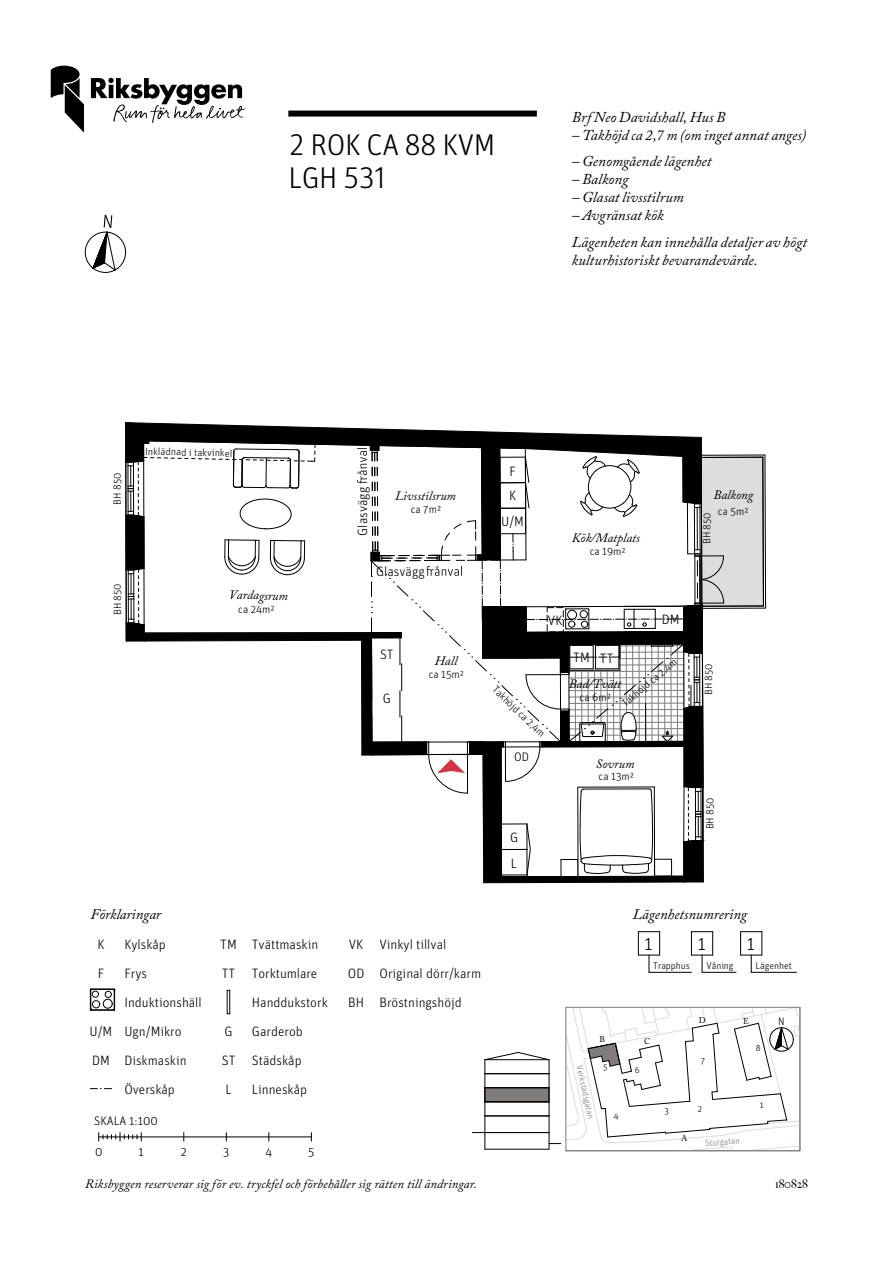
<style>
.page{position:relative;width:893px;height:1263px;background:#fff}
.page>*{position:absolute;margin:0;border:0;box-sizing:border-box;transform-origin:0 0}
.t1{font:300 30px/33px "Unit OTRB";letter-spacing:-.015em;color:#000}
.t2{font:300 18.6px "Unit OTRB";color:#000}
.t3{font:italic 15px/26.5px "Adobe Caslon Pro";letter-spacing:.005em;color:#000}
.t4{font:italic 14.55px "Adobe Caslon Pro";color:#000}
.t5{font:300 13.65px/29px "Unit OTRB";color:#000}
.t6{font:italic 12.9px "Adobe Caslon Pro";color:#000}
.t7{font:italic 12.75px "Adobe Caslon Pro";letter-spacing:.01em;color:#000}
.t8{font:300 12.3px "Unit OTRB";color:#000}
.t9{font:500 12px "Big Caslon";color:#000}
.t10{font:300 11.1px "Unit OTRB";color:#000}
.t11{font:300 10.8px "Unit OTRB";color:#000}
.t12{font:300 10.5px "Unit OTRB";color:#000}
.t13{font:300 9.9px "Unit OTRB";color:#000}
.t14{font:300 9px "Unit OTRB";color:#7f7c7a}
.t15{font:300 9px "Unit OTRB";color:#000}
.t16{font:8.4px "Adobe Caslon Pro";color:#000}
</style>
<div class="page">
<svg style="left:91px;top:78px;width:154px;height:45px"></svg>
<svg style="left:51px;top:66px;width:33px;height:67px"></svg>
<svg style="left:90px;top:989px;width:25px;height:22px"></svg>
<svg style="left:90px;top:1088px;width:22px;height:1px"></svg>
<svg style="left:226px;top:989px;width:4px;height:25px"></svg>
<svg style="left:227px;top:990px;width:4px;height:25px"></svg>
<hr style="left:99px;top:1137px;width:212px;height:1px;background:#000">
<svg style="left:98px;top:1133px;width:44px;height:8px"></svg>
<hr style="left:751px;top:972px;width:45px;height:1px;background:#000">
<svg style="left:740px;top:931px;width:23px;height:41px"></svg>
<hr style="left:702px;top:972px;width:34px;height:1px;background:#000">
<hr style="left:649px;top:972px;width:42px;height:1px;background:#000">
<svg style="left:691px;top:931px;width:22px;height:41px"></svg>
<svg style="left:638px;top:931px;width:22px;height:41px"></svg>
<svg style="left:472px;top:1007px;width:328px;height:144px"></svg>
<hr style="left:566px;top:1150px;width:234px;height:1px;background:#7f7c7a">
<hr style="left:800px;top:1007px;width:1px;height:144px;background:#7f7c7a">
<hr style="left:566px;top:1007px;width:234px;height:1px;background:#7f7c7a">
<hr style="left:566px;top:1007px;width:1px;height:144px;background:#7f7c7a">
<svg style="left:125px;top:422px;width:641px;height:461px"></svg>
<div style="left:57px;top:758px;width:179px;height:110px;background:#fff"></div>
<div style="left:288px;top:111px;width:249px;height:6px;background:#000"></div>
<svg style="left:85px;top:215px;width:41px;height:58px"></svg>
<h1 class="t1" style="left:288px;top:128px;width:208px">2 ROK CA 88 KVM<br>LGH 531</h1>
<p class="t3" style="left:572px;top:103px;width:155px">Brf Neo Davidshall, Hus B</p>
<p class="t3" style="left:572px;top:121px;width:236px">– Takhöjd ca 2,7 m (om inget annat anges)</p>
<p class="t3" style="left:572px;top:148px;width:141px">– Genomgående lägenhet</p>
<p class="t3" style="left:572px;top:166px;width:58px">– Balkong</p>
<p class="t3" style="left:572px;top:184px;width:113px">– Glasat livsstilrum</p>
<p class="t3" style="left:572px;top:202px;width:237px">– Avgränsat kök<br>Lägenheten kan innehålla detaljer av högt</p>
<p class="t3" style="left:572px;top:246px;width:187px">kulturhistoriskt bevarandevärde.</p>
<p class="t12" style="left:111px;top:505px;width:33px;rotate:-90deg">B H 058</p>
<p class="t12" style="left:145px;top:445px;width:89px;rotate:1deg">Inklädnad itakvinkel</p>
<p class="t12" style="left:111px;top:615px;width:33px;rotate:-90deg">B H 058</p>
<p class="t6" style="left:229px;top:587px;width:60px">Vardagsrum</p>
<p class="t10" style="left:238px;top:603px;width:38px">ca 24m²</p>
<p class="t5" style="left:348px;top:536px;width:50px;rotate:-90deg">Glasvägg</p>
<p class="t6" style="left:395px;top:488px;width:62px">Livsstilsrum</p>
<p class="t10" style="left:411px;top:503px;width:32px">ca 7m²</p>
<p class="t5" style="left:376px;top:557px;width:50px">Glasvägg</p>
<p class="t5" style="left:380px;top:640px;width:15px">ST</p>
<p class="t6" style="left:435px;top:653px;width:24px">Hall</p>
<p class="t5" style="left:383px;top:683px;width:10px">G</p>
<p class="t10" style="left:429px;top:667px;width:37px">ca 15m²</p>
<p class="t5" style="left:509px;top:459px;width:9px;line-height:24.5px">F<br>K</p>
<p class="t5" style="left:501px;top:507px;width:24px">U/M</p>
<p class="t6" style="left:572px;top:530px;width:70px">Kök/Matplats</p>
<p class="t10" style="left:590px;top:545px;width:37px">ca 19m²</p>
<p class="t5" style="left:548px;top:605px;width:16px">VK</p>
<p class="t5" style="left:662px;top:605px;width:19px">DM</p>
<p class="t12" style="left:499px;top:683px;width:70px;rotate:44deg">Takhöjd ca 2,4m</p>
<p class="t8" style="left:514px;top:749px;width:16px">OD</p>
<p class="t5" style="left:510px;top:823px;width:10px">G</p>
<p class="t5" style="left:511px;top:848px;width:8px">L</p>
<p class="t5" style="left:573px;top:643px;width:42px">TM TT</p>
<p class="t12" style="left:619px;top:699px;width:70px;rotate:-40deg">Takhöjd ca 2,4m</p>
<p class="t6" style="left:569px;top:676px;width:54px">Bad/Tvätt</p>
<p class="t10" style="left:580px;top:690px;width:33px">ca 6m²</p>
<p class="t6" style="left:596px;top:756px;width:40px">Sovrum</p>
<p class="t10" style="left:599px;top:770px;width:37px">ca 13m²</p>
<p class="t6" style="left:713px;top:487px;width:41px">Balkong</p>
<p class="t10" style="left:718px;top:504px;width:32px">ca 5m²</p>
<p class="t12" style="left:701px;top:544px;width:33px;rotate:-90deg">HB 058</p>
<p class="t12" style="left:702px;top:695px;width:33px;rotate:-90deg">HB 058</p>
<p class="t12" style="left:704px;top:829px;width:33px;rotate:-90deg">HB 058</p>
<p class="t4" style="left:90px;top:906px;width:72px">Förklaringar</p>
<p class="t5" style="left:97px;top:930px;width:9px">K</p>
<p class="t5" style="left:124px;top:930px;width:43px">Kylskåp</p>
<p class="t5" style="left:98px;top:959px;width:8px">F</p>
<p class="t5" style="left:124px;top:959px;width:24px">Frys</p>
<p class="t5" style="left:124px;top:988px;width:79px">Induktionshäll</p>
<p class="t5" style="left:90px;top:1017px;width:94px">U/M Ugn/Mikro</p>
<p class="t5" style="left:92px;top:1045px;width:96px">DM Diskmaskin</p>
<p class="t5" style="left:124px;top:1074px;width:52px">Överskåp</p>
<p class="t8" style="left:94px;top:1113px;width:65px">SKALA 1:100</p>
<p class="t5" style="left:220px;top:930px;width:99px">TM Tvättmaskin</p>
<p class="t5" style="left:222px;top:959px;width:97px">TT Torktumlare</p>
<p class="t5" style="left:252px;top:988px;width:77px">Handdukstork</p>
<p class="t5" style="left:224px;top:1017px;width:10px">G</p>
<p class="t5" style="left:222px;top:1017px;width:83px;text-align:justify;text-indent:30px">Garderob ST Städskåp L</p>
<p class="t5" style="left:252px;top:1075px;width:57px">Linneskåp</p>
<p class="t8" style="left:95px;top:1144px;width:9px">0</p>
<p class="t8" style="left:139px;top:1144px;width:7px">1</p>
<p class="t8" style="left:181px;top:1144px;width:7px">2</p>
<p class="t8" style="left:223px;top:1144px;width:8px">3</p>
<p class="t8" style="left:265px;top:1144px;width:8px">4</p>
<p class="t8" style="left:308px;top:1144px;width:8px">5</p>
<p class="t5" style="left:348px;top:930px;width:135px">VK Vinkyl tillval<br>OD Original dörr/karm<br>BH Bröstningshöjd</p>
<p class="t4" style="left:633px;top:906px;width:116px">Lägenhetsnumrering</p>
<h2 class="t2" style="left:645px;top:933px;width:10px">1</h2>
<h2 class="t2" style="left:698px;top:933px;width:10px">1</h2>
<h2 class="t2" style="left:747px;top:933px;width:10px">1</h2>
<p class="t13" style="left:653px;top:960px;width:38px">Trapphus</p>
<p class="t13" style="left:706px;top:960px;width:29px">Våning</p>
<p class="t13" style="left:755px;top:960px;width:38px">Lägenhet</p>
<p class="t16" style="left:599px;top:1034px;width:7px">B</p>
<p class="t16" style="left:644px;top:1036px;width:8px">C</p>
<p class="t15" style="left:635px;top:1065px;width:6px">6</p>
<p class="t15" style="left:603px;top:1062px;width:6px">5</p>
<p class="t14" style="left:584px;top:1064px;width:56px;rotate:77deg">Verkstadsgatan</p>
<p class="t15" style="left:614px;top:1110px;width:6px">4</p>
<p class="t16" style="left:699px;top:1015px;width:8px">D</p>
<p class="t16" style="left:743px;top:1016px;width:7px">E</p>
<p class="t15" style="left:701px;top:1056px;width:6px">7</p>
<p class="t15" style="left:665px;top:1105px;width:6px">3</p>
<p class="t15" style="left:698px;top:1104px;width:6px">2</p>
<p class="t16" style="left:681px;top:1133px;width:8px">A</p>
<p class="t14" style="left:705px;top:1138px;width:36px;rotate:-5deg">Storgatan</p>
<p class="t15" style="left:756px;top:1042px;width:6px">8</p>
<p class="t15" style="left:760px;top:1100px;width:5px">1</p>
<p class="t11" style="left:778px;top:1015px;width:8px">N</p>
<p class="t7" style="left:85px;top:1176px;width:393px">Riksbyggen reserverar sig för ev. tryckfel och förbehåller sig rätten till ändringar.</p>
<p class="t9" style="left:775px;top:1173px;width:34px">180828</p>
</div>
